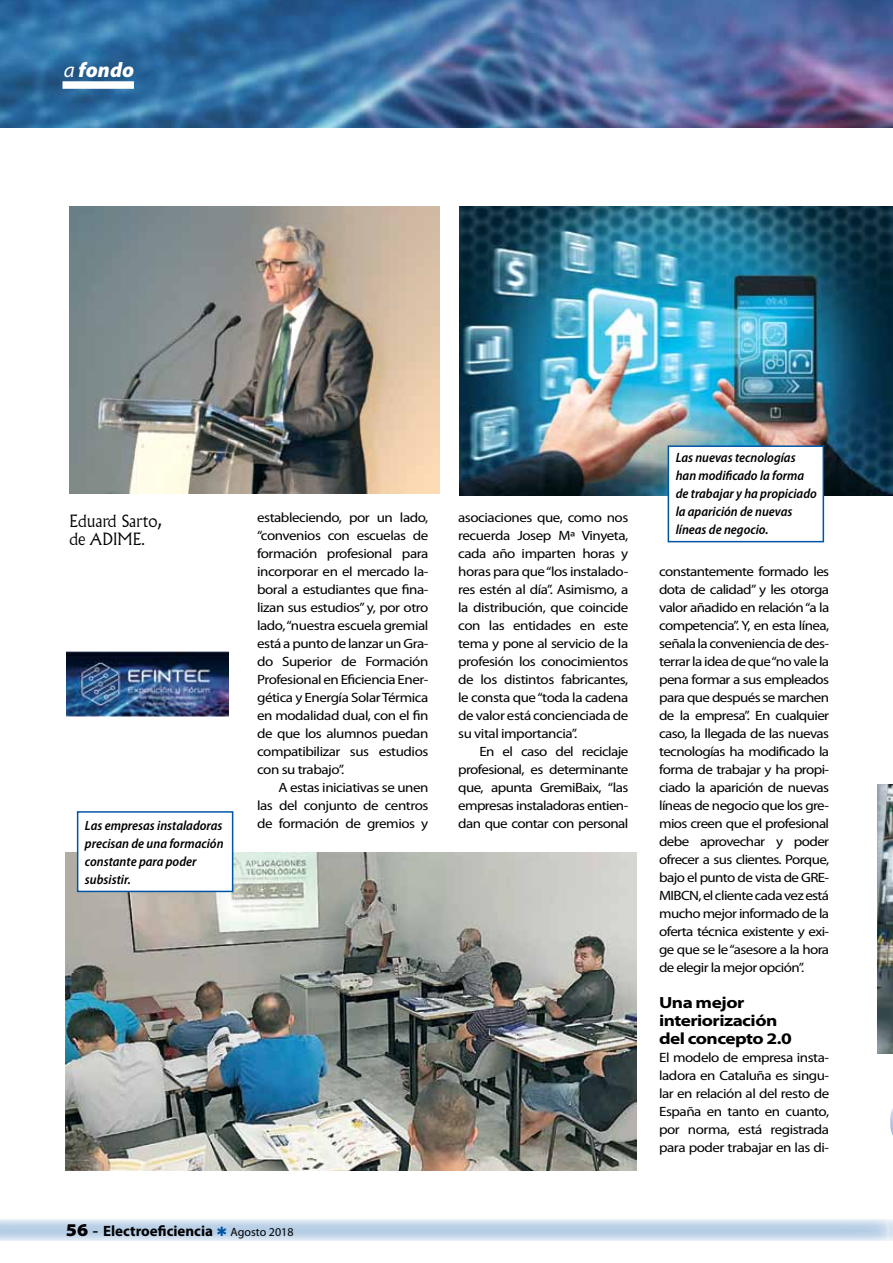
<style>
.page{position:relative;width:893px;height:1263px;background:#fff}
.page>*{position:absolute;margin:0;border:0;box-sizing:border-box;transform-origin:0 0}
.t1{font:italic 900 21px "Myriad Pro";color:#fff}
.t2{font:300 16.5px/18px "Albertus MT Std";color:#000}
.t3{font:700 semi-expanded 16.2px/18px "Myriad Pro";letter-spacing:-.03em;color:#000;scale:1.11 1}
.t4{font:700 15px "Myriad Pro";color:#000}
.t5{font:13.5px/18px "Myriad Pro";letter-spacing:-.03em;color:#000;text-align:justify;scale:1.11 1}
.t6{font:italic 600 semi-condensed 13.5px/18px "Myriad Pro";color:#000}
.s1{font-weight:400}
.s2{font-weight:900;font-stretch:semi-expanded;font-size:18px}
.s3{font-family:"Times New Roman";font-weight:400;font-size:18px}
.s4{font-weight:400;font-size:12px}
</style>
<div class="page">
<svg style="left:0;top:1219px;width:893px;height:22px;background:#c8daeb"></svg>
<img style="left:0;top:0;width:893px;height:128px">
<img style="left:69px;top:206px;width:370px;height:288px">
<img style="left:459px;top:206px;width:434px;height:289px">
<div style="left:668px;top:445px;width:156px;height:97px;background:#fff;border:2px solid #0054a6"></div>
<img style="left:66px;top:852px;width:571px;height:318px">
<div style="left:77px;top:811px;width:156px;height:81px;background:#fff;border:2px solid #0054a6"></div>
<img style="left:877px;top:784px;width:16px;height:269px">
<svg style="left:890px;top:1108px;width:3px;height:28px"></svg>
<img style="left:67px;top:651px;width:162px;height:66px">
<div style="left:63px;top:81px;width:71px;height:8px;background:#fff"></div>
<svg style="left:217px;top:1226px;width:9px;height:10px"></svg>
<h1 class="t1" style="left:64px;top:58px;width:72px"><span class="s1">a</span> fondo</h1>
<p class="t2" style="left:69px;top:512px;width:93px">Eduard Sarto, de ADIME.</p>
<p class="t6" style="left:85px;top:817px;width:140px">Las empresas instaladoras precisan de una formación constante para poder subsistir.</p>
<p class="t5" style="left:257px;top:509px;width:156px">estableciendo, por un lado, “convenios con escuelas de formación profesional para incorporar en el mercado la&shy;boral a estudiantes que fina&shy;lizan sus estudios” y, por otro lado, “nuestra escuela gremial está a punto de lanzar un Gra&shy;do Superior de Formación Profesional en Eficiencia Ener&shy;gética y Energía Solar Térmica en modalidad dual, con el fin de que los alumnos puedan compatibilizar sus estudios con su trabajo”.</p>
<p class="t5" style="left:257px;top:779px;width:156px;text-indent:21px">A estas iniciativas se unen las del conjunto de centros de formación de gremios y</p>
<p class="t5" style="left:458px;top:509px;width:155px">asociaciones que, como nos recuerda Josep Mª Vinyeta, cada año imparten horas y horas para que “los instalado&shy;res estén al día”. Asimismo, a la distribución, que coincide con las entidades en este tema y pone al servicio de la profesión los conocimientos de los distintos fabricantes, le consta que “toda la cadena de valor está concienciada de su vital importancia”.</p>
<p class="t5" style="left:458px;top:743px;width:155px;text-indent:21px">En el caso del reciclaje profesional, es determinante que, apunta GremiBaix, “las empresas instaladoras entien&shy;dan que contar con personal</p>
<p class="t4" style="left:66px;top:1222px;width:229px"><span class="s2">56</span> <span class="s3">-</span> Electroeficiencia <span class="s4">Agosto 2018</span></p>
<p class="t6" style="left:676px;top:448px;width:143px">Las nuevas tecnologías han modificado la forma de trabajar y ha propiciado la aparición de nuevas líneas de negocio.</p>
<p class="t5" style="left:659px;top:563px;width:155px">constantemente formado les dota de calidad” y les otorga valor añadido en relación “a la competencia”. Y, en esta línea, señala la conveniencia de des&shy;terrar la idea de que “no vale la pena formar a sus empleados para que después se marchen de la empresa”. En cualquier caso, la llegada de las nuevas tecnologías ha modificado la forma de trabajar y ha propi&shy;ciado la aparición de nuevas líneas de negocio que los gre&shy;mios creen que el profesional debe aprovechar y poder ofrecer a sus clientes. Porque, bajo el punto de vista de GRE-MIBCN, el cliente cada vez está mucho mejor informado de la oferta técnica existente y exi&shy;ge que se le “asesore a la hora de elegir la mejor opción”.</p>
<p class="t3" style="left:659px;top:994px;width:121px">Una mejor interiorización del concepto 2.0</p>
<p class="t5" style="left:659px;top:1049px;width:155px">El modelo de empresa insta&shy;ladora en Cataluña es singu&shy;lar en relación al del resto de España en tanto en cuanto, por norma, está registrada para poder trabajar en las di-</p>
</div>
